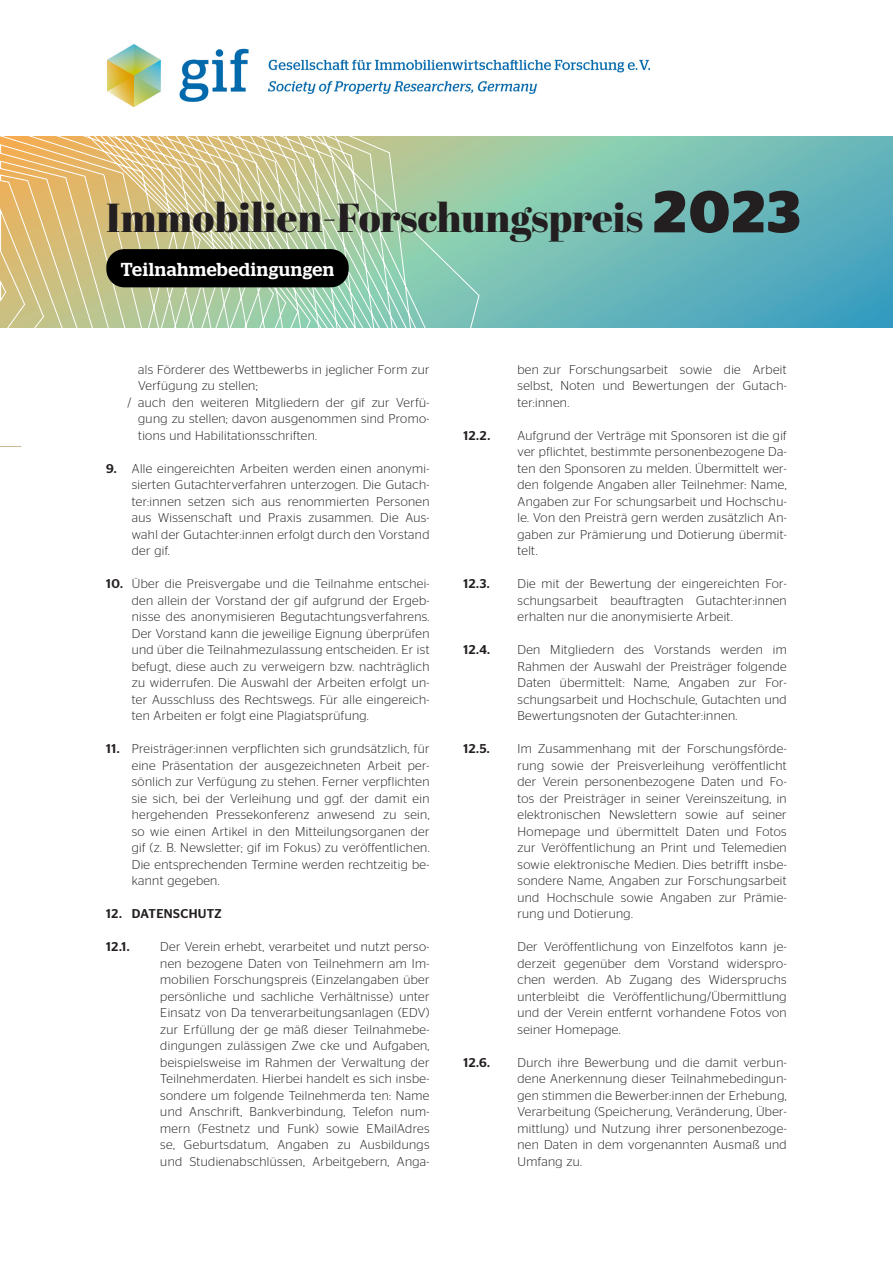
<style>
.page{position:relative;width:893px;height:1263px;background:#fff}
.page>*{position:absolute;margin:0;border:0;box-sizing:border-box;transform-origin:0 0}
.Einführung2{font:40.5px "Abril Fatface";color:#231f20}
.Teilnahmebedingungen{font:500 18.75px "Stag";letter-spacing:.03em;color:#fff}
.Teilnahmebedingungen-2{font:300 12.75px/16.5px "Stag Sans";letter-spacing:.03em;color:#231f20;text-align:justify}
.Teilnahmebedingungen-3{font:500 12.75px "Stag Sans";letter-spacing:.03em;color:#231f20}
.s1{font-family:"Stag Sans";font-weight:700;font-size:58.8px}
.s2{font-weight:500}
</style>
<div class="page">
<svg style="left:481px;top:136px;width:412px;height:191px;background:#6db9b8"></svg>
<svg style="left:0;top:106px;width:481px;height:341px"></svg>
<svg style="left:0;top:446px;width:21px;height:1px"></svg>
<div style="left:106px;top:249px;width:243px;height:38px;background:#000;border-radius:18px"></div>
<img style="left:107px;top:44px;width:543px;height:62px">
<p class="Einführung2" style="left:106px;top:189px;width:696px">Immobilien-Forschungspreis <span class="s1">2023</span></p>
<p class="Teilnahmebedingungen" style="left:121px;top:258px;width:215px">Teilnahmebedingungen</p>
<p class="Teilnahmebedingungen-2" style="left:138px;top:361px;width:293px">als Förderer des Wettbewerbs in jeglicher Form zur<br>Verfügung zu stellen;</p>
<p class="Teilnahmebedingungen-2" style="left:138px;top:394px;width:293px;text-indent:-11px">/ auch den weiteren Mitgliedern der gif zur Verfü&shy;gung zu stellen; davon ausgenommen sind Promo&shy;tions und Habilitationsschriften.</p>
<p class="Teilnahmebedingungen-2" style="left:132px;top:460px;width:299px;text-indent:-26px"><span class="s2">9.</span> Alle eingereichten Arbeiten werden einen anonymi&shy;sierten Gutachterverfahren unterzogen. Die Gutach&shy;ter:innen setzen sich aus renommierten Personen aus Wissenschaft und Praxis zusammen. Die Aus&shy;wahl der Gutachter:innen erfolgt durch den Vorstand der gif.</p>
<p class="Teilnahmebedingungen-2" style="left:132px;top:575px;width:299px;text-indent:-26px"><span class="s2">10.</span> Über die Preisvergabe und die Teilnahme entschei&shy;den allein der Vorstand der gif aufgrund der Ergeb&shy;nisse des anonymisieren Begutachtungsverfahrens.<br>Der Vorstand kann die jeweilige Eignung überprüfen und über die Teilnahmezulassung entscheiden. Er ist befugt, diese auch zu verweigern bzw. nachträglich zu widerrufen. Die Auswahl der Arbeiten erfolgt un&shy;ter Ausschluss des Rechtswegs. Für alle eingereich&shy;ten Arbeiten er folgt eine Plagiatsprüfung.</p>
<p class="Teilnahmebedingungen-2" style="left:132px;top:740px;width:299px;text-indent:-26px"><span class="s2">11.</span> Preisträger:innen verpflichten sich grundsätzlich, für eine Präsentation der ausgezeichneten Arbeit per&shy;sönlich zur Verfügung zu stehen. Ferner verpflichten sie sich, bei der Verleihung und ggf. der damit ein hergehenden Pressekonferenz anwesend zu sein, so wie einen Artikel in den Mitteilungsorganen der gif (z. B. Newsletter; gif im Fokus) zu veröffentlichen.<br>Die entsprechenden Termine werden rechtzeitig be&shy;kannt gegeben.</p>
<p class="Teilnahmebedingungen-3" style="left:106px;top:906px;width:117px">12. DATENSCHUTZ</p>
<p class="Teilnahmebedingungen-3" style="left:106px;top:939px;width:25px">12.1.</p>
<p class="Teilnahmebedingungen-2" style="left:160px;top:938px;width:271px">Der Verein erhebt, verarbeitet und nutzt perso&shy;nen bezogene Daten von Teilnehmern am Im&shy;mobilien Forschungspreis (Einzelangaben über persönliche und sachliche Verhältnisse) unter Einsatz von Da tenverarbeitungsanlagen (EDV) zur Erfüllung der ge mäß dieser Teilnahmebe&shy;dingungen zulässigen Zwe cke und Aufgaben, beispielsweise im Rahmen der Verwaltung der Teilnehmerdaten. Hierbei handelt es sich insbe&shy;sondere um folgende Teilnehmerda ten: Name und Anschrift, Bankverbindung, Telefon num&shy;mern (Festnetz und Funk) sowie EMailAdres se, Geburtsdatum, Angaben zu Ausbildungs und Studienabschlüssen, Arbeitgebern, Anga-</p>
<p class="Teilnahmebedingungen-2" style="left:517px;top:361px;width:271px">ben zur Forschungsarbeit sowie die Arbeit selbst, Noten und Bewertungen der Gutach&shy;ter:innen.</p>
<p class="Teilnahmebedingungen-3" style="left:463px;top:428px;width:28px">12.2.</p>
<p class="Teilnahmebedingungen-2" style="left:517px;top:427px;width:271px">Aufgrund der Verträge mit Sponsoren ist die gif ver pflichtet, bestimmte personenbezogene Da&shy;ten den Sponsoren zu melden. Übermittelt wer&shy;den folgende Angaben aller Teilnehmer: Name, Angaben zur For schungsarbeit und Hochschu&shy;le. Von den Preisträ gern werden zusätzlich An&shy;gaben zur Prämierung und Dotierung übermit&shy;telt.</p>
<p class="Teilnahmebedingungen-3" style="left:463px;top:576px;width:28px">12.3.</p>
<p class="Teilnahmebedingungen-2" style="left:517px;top:575px;width:271px">Die mit der Bewertung der eingereichten For&shy;schungsarbeit beauftragten Gutachter:innen erhalten nur die anonymisierte Arbeit.</p>
<p class="Teilnahmebedingungen-3" style="left:463px;top:642px;width:28px">12.4.</p>
<p class="Teilnahmebedingungen-2" style="left:517px;top:641px;width:271px">Den Mitgliedern des Vorstands werden im Rahmen der Auswahl der Preisträger folgende Daten übermittelt: Name, Angaben zur For&shy;schungsarbeit und Hochschule, Gutachten und Bewertungsnoten der Gutachter:innen.</p>
<p class="Teilnahmebedingungen-3" style="left:463px;top:741px;width:28px">12.5.</p>
<p class="Teilnahmebedingungen-2" style="left:517px;top:740px;width:271px">Im Zusammenhang mit der Forschungsförde&shy;rung sowie der Preisverleihung veröffentlicht der Verein personenbezogene Daten und Fo&shy;tos der Preisträger in seiner Vereinszeitung, in elektronischen Newslettern sowie auf seiner Homepage und übermittelt Daten und Fotos zur Veröffentlichung an Print und Telemedien sowie elektronische Medien. Dies betrifft insbe&shy;sondere Name, Angaben zur Forschungsarbeit und Hochschule sowie Angaben zur Prämie&shy;rung und Dotierung.</p>
<p class="Teilnahmebedingungen-2" style="left:517px;top:938px;width:271px">Der Veröffentlichung von Einzelfotos kann je&shy;derzeit gegenüber dem Vorstand widerspro&shy;chen werden. Ab Zugang des Widerspruchs unterbleibt die Veröffentlichung/Übermittlung und der Verein entfernt vorhandene Fotos von seiner Homepage.</p>
<p class="Teilnahmebedingungen-3" style="left:463px;top:1055px;width:28px">12.6.</p>
<p class="Teilnahmebedingungen-2" style="left:517px;top:1054px;width:271px">Durch ihre Bewerbung und die damit verbun&shy;dene Anerkennung dieser Teilnahmebedingun&shy;gen stimmen die Bewerber:innen der Erhebung, Verarbeitung (Speicherung, Veränderung, Über&shy;mittlung) und Nutzung ihrer personenbezoge&shy;nen Daten in dem vorgenannten Ausmaß und Umfang zu.</p>
</div>
